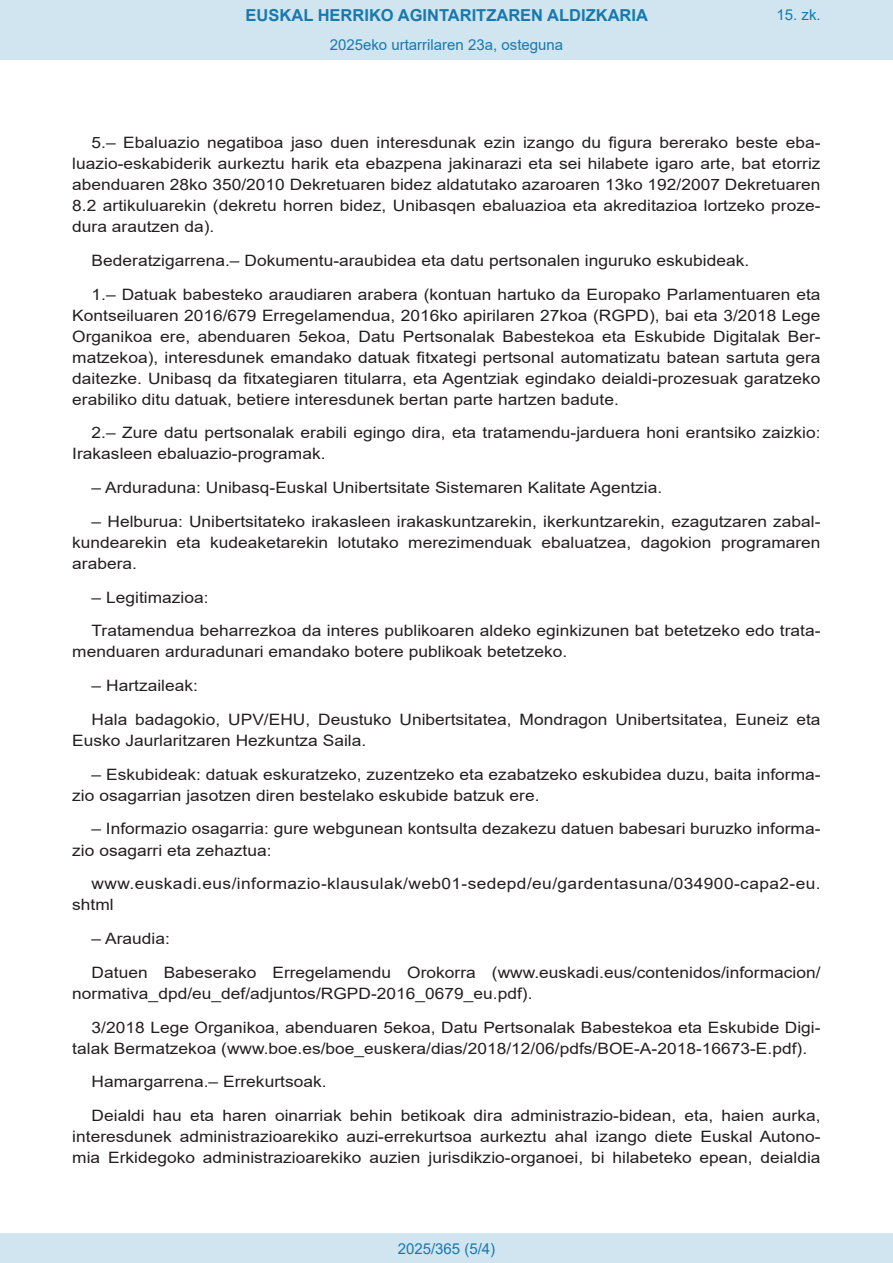
<style>
.page{position:relative;width:893px;height:1263px;background:#fff}
.page>*{position:absolute;margin:0;border:0;box-sizing:border-box;transform-origin:0 0}
.t1{font:700 16.5px "Arial";color:#1879ad}
.BOPVDetalle{font:15.6px/21px "Arial";color:#231f20;scale:1.11 1}
.BOPVDetalle-2{font:15.6px/21px "Arial";letter-spacing:.025em;color:#231f20;scale:1.11 1}
.Paginacion_Centro{font:15px "Arial";color:#1879ad}
</style>
<div class="page">
<div style="left:0;top:0;width:893px;height:60px;background:#d0e5f0"></div>
<div style="left:0;top:1233px;width:893px;height:30px;background:#d0e5f0"></div>
<p class="t1" style="left:246px;top:3px;width:404px">EUSKAL HERRIKO AGINTARITZAREN ALDIZKARIA</p>
<p class="Paginacion_Centro" style="left:330px;top:35px;width:235px">2025eko urtarrilaren 23a, osteguna</p>
<p class="Paginacion_Centro" style="left:776px;top:5px;width:46px">15. zk.</p>
<p class="BOPVDetalle" style="left:72px;top:132px;width:676px;text-align:justify;text-indent:19px">5.– Ebaluazio negatiboa jaso duen interesdunak ezin izango du figura bererako beste eba&shy;luazio-eskabiderik aurkeztu harik eta ebazpena jakinarazi eta sei hilabete igaro arte, bat etorriz abenduaren 28ko 350/2010 Dekretuaren bidez aldatutako azaroaren 13ko 192/2007 Dekretuaren 8.2 artikuluarekin (dekretu horren bidez, Unibasqen ebaluazioa eta akreditazioa lortzeko proze&shy;dura arautzen da).</p>
<p class="BOPVDetalle" style="left:92px;top:250px;width:594px">Bederatzigarrena.– Dokumentu-araubidea eta datu pertsonalen inguruko eskubideak.</p>
<p class="BOPVDetalle" style="left:72px;top:284px;width:676px;text-align:justify;text-indent:19px">1.– Datuak babesteko araudiaren arabera (kontuan hartuko da Europako Parlamentuaren eta Kontseiluaren 2016/679 Erregelamendua, 2016ko apirilaren 27koa (RGPD), bai eta 3/2018 Lege Organikoa ere, abenduaren 5ekoa, Datu Pertsonalak Babestekoa eta Eskubide Digitalak Ber&shy;matzekoa), interesdunek emandako datuak fitxategi pertsonal automatizatu batean sartuta gera daitezke. Unibasq da fitxategiaren titularra, eta Agentziak egindako deialdi-prozesuak garatzeko erabiliko ditu datuak, betiere interesdunek bertan parte hartzen badute.</p>
<p class="BOPVDetalle" style="left:72px;top:422px;width:676px;text-indent:19px">2.– Zure datu pertsonalak erabili egingo dira, eta tratamendu-jarduera honi erantsiko zaizkio:<br>Irakasleen ebaluazio-programak.</p>
<p class="BOPVDetalle" style="left:92px;top:477px;width:516px">– Arduraduna: Unibasq-Euskal Unibertsitate Sistemaren Kalitate Agentzia.</p>
<p class="BOPVDetalle" style="left:72px;top:511px;width:676px;text-align:justify;text-indent:19px">– Helburua: Unibertsitateko irakasleen irakaskuntzarekin, ikerkuntzarekin, ezagutzaren zabal&shy;kundearekin eta kudeaketarekin lotutako merezimenduak ebaluatzea, dagokion programaren arabera.</p>
<p class="BOPVDetalle" style="left:92px;top:587px;width:107px">– Legitimazioa:</p>
<p class="BOPVDetalle" style="left:72px;top:620px;width:676px;text-indent:19px">Tratamendua beharrezkoa da interes publikoaren aldeko eginkizunen bat betetzeko edo trata&shy;menduaren arduradunari emandako botere publikoak betetzeko.</p>
<p class="BOPVDetalle" style="left:92px;top:675px;width:97px">– Hartzaileak:</p>
<p class="BOPVDetalle" style="left:72px;top:709px;width:676px;text-indent:19px">Hala badagokio, UPV/EHU, Deustuko Unibertsitatea, Mondragon Unibertsitatea, Euneiz eta<br>Eusko Jaurlaritzaren Hezkuntza Saila.</p>
<p class="BOPVDetalle" style="left:72px;top:764px;width:676px;text-indent:19px">– Eskubideak: datuak eskuratzeko, zuzentzeko eta ezabatzeko eskubidea duzu, baita informa&shy;zio osagarrian jasotzen diren bestelako eskubide batzuk ere.</p>
<p class="BOPVDetalle" style="left:72px;top:818px;width:676px;text-indent:19px">– Informazio osagarria: gure webgunean kontsulta dezakezu datuen babesari buruzko informa&shy;zio osagarri eta zehaztua:</p>
<p class="BOPVDetalle-2" style="left:72px;top:873px;width:676px;text-indent:19px">www.euskadi.eus/informazio-klausulak/web01-sedepd/eu/gardentasuna/034900-capa2-eu. shtml</p>
<p class="BOPVDetalle" style="left:92px;top:928px;width:72px">– Araudia:</p>
<p class="BOPVDetalle" style="left:72px;top:962px;width:676px;text-indent:19px">Datuen Babeserako Erregelamendu Orokorra (www.euskadi.eus/contenidos/informacion/ normativa_dpd/eu_def/adjuntos/RGPD-2016_0679_eu.pdf).</p>
<p class="BOPVDetalle" style="left:72px;top:1016px;width:676px;text-indent:19px">3/2018 Lege Organikoa, abenduaren 5ekoa, Datu Pertsonalak Babestekoa eta Eskubide Digi&shy;talak Bermatzekoa (www.boe.es/boe_euskera/dias/2018/12/06/pdfs/BOE-A-2018-16673-E.pdf).</p>
<p class="BOPVDetalle" style="left:92px;top:1071px;width:213px">Hamargarrena.– Errekurtsoak.</p>
<p class="BOPVDetalle" style="left:72px;top:1105px;width:676px;text-align:justify;text-indent:19px">Deialdi hau eta haren oinarriak behin betikoak dira administrazio-bidean, eta, haien aurka, interesdunek administrazioarekiko auzi-errekurtsoa aurkeztu ahal izango diete Euskal Autono&shy;mia Erkidegoko administrazioarekiko auzien jurisdikzio-organoei, bi hilabeteko epean, deialdia</p>
<p class="Paginacion_Centro" style="left:398px;top:1238px;width:99px">2025/365 (5/4)</p>
</div>
